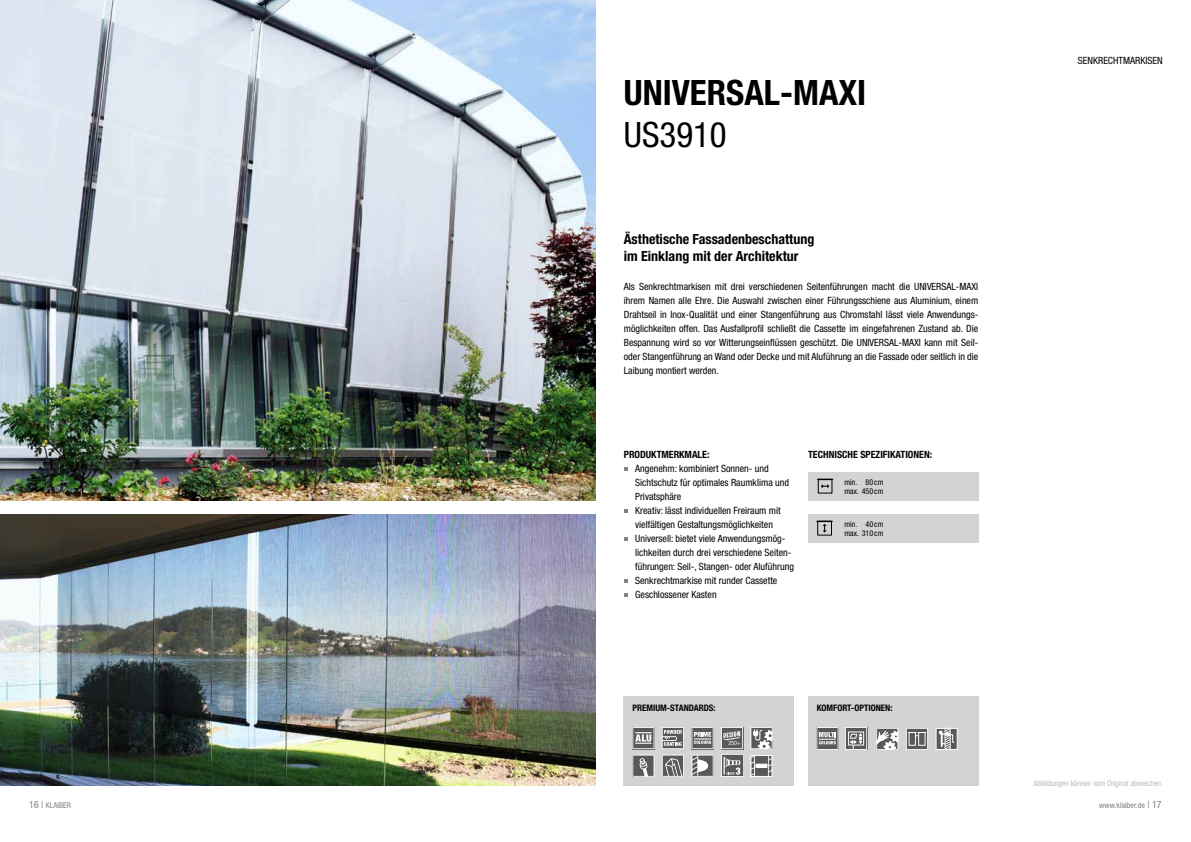
<style>
.page{position:relative;width:1191px;height:842px;background:#fff}
.page>*{position:absolute;margin:0;border:0;box-sizing:border-box;transform-origin:0 0}
.t1{font:700 condensed 35px "Helvetica Neue LT Std";color:#000}
.t2{font:condensed 35px "Helvetica Neue LT Std";color:#000}
.t3{font:700 condensed 14px/16.8px "Helvetica Neue LT Std";color:#000}
.t4{font:condensed 10px/14px "Helvetica Neue LT Std";color:#000;text-align:justify}
.t5{font:700 condensed 10px "Helvetica Neue LT Std";color:#000}
.t6{font:700 condensed 9px "Helvetica Neue LT Std";color:#000}
.t7{font:300 condensed 8px "Helvetica Neue LT Std";color:#a7a9ac}
.t8{font:condensed 8px/9px "Helvetica Neue LT Std";color:#000}
.t9{font:condensed 8px "Helvetica Neue LT Std";color:#808285}
.s1{font-size:10px}
</style>
<div class="page">
<div style="left:624px;top:696px;width:170px;height:89px;background:#d1d3d4"></div>
<div style="left:808px;top:696px;width:170px;height:89px;background:#d1d3d4"></div>
<div style="left:808px;top:472px;width:170px;height:28px;background:#d1d3d4"></div>
<div style="left:808px;top:514px;width:170px;height:28px;background:#d1d3d4"></div>
<svg style="left:624px;top:467px;width:3px;height:4px"></svg>
<svg style="left:624px;top:509px;width:3px;height:4px"></svg>
<svg style="left:624px;top:537px;width:3px;height:4px"></svg>
<svg style="left:624px;top:579px;width:3px;height:4px"></svg>
<svg style="left:624px;top:593px;width:3px;height:4px"></svg>
<svg style="left:750px;top:727px;width:22px;height:22px"></svg>
<svg style="left:632px;top:727px;width:22px;height:22px"></svg>
<svg style="left:662px;top:727px;width:22px;height:22px"></svg>
<svg style="left:721px;top:727px;width:22px;height:22px"></svg>
<svg style="left:691px;top:727px;width:22px;height:22px"></svg>
<svg style="left:816px;top:727px;width:22px;height:23px"></svg>
<svg style="left:845px;top:727px;width:22px;height:23px"></svg>
<svg style="left:817px;top:479px;width:15px;height:9px"></svg>
<svg style="left:817px;top:521px;width:15px;height:12px"></svg>
<svg style="left:721px;top:755px;width:22px;height:22px"></svg>
<svg style="left:876px;top:728px;width:22px;height:22px"></svg>
<svg style="left:632px;top:755px;width:22px;height:22px"></svg>
<svg style="left:691px;top:755px;width:22px;height:22px"></svg>
<svg style="left:662px;top:755px;width:22px;height:22px"></svg>
<svg style="left:906px;top:728px;width:22px;height:22px"></svg>
<img style="left:0;top:0;width:595px;height:500px">
<img style="left:0;top:514px;width:595px;height:271px">
<svg style="left:935px;top:728px;width:23px;height:22px"></svg>
<div style="left:750px;top:755px;width:22px;height:22px;background:#58595b;border:1px solid #fff"></div>
<svg style="left:750px;top:755px;width:5px;height:22px"></svg>
<svg style="left:768px;top:755px;width:4px;height:22px"></svg>
<hr style="left:755px;top:764px;width:12px;height:4px;background:#fff">
<h1 class="t1" style="left:624px;top:71px;width:37px">UNIVERSAL</h1>
<h1 class="t1" style="left:780px;top:71px;width:55px">-MAXI</h1>
<h1 class="t2" style="left:624px;top:114px;width:104px">US3910</h1>
<h2 class="t3" style="left:624px;top:230px;width:192px">ÄSTHETISCHE FASSADENBESCHATTUNG<br>IM EINKLANG MIT DER ARCHITEKTUR</h2>
<p class="t4" style="left:624px;top:279px;width:356px">Als Senkrechtmarkisen mit drei verschiedenen Seitenführungen macht die UN IVERSAL-MAXI ihrem Namen alle Ehre. Die Auswahl zwischen einer Führungsschiene aus Aluminium, einem Drahtseil in Inox-Qualität und einer Stangenführung aus Chromstahl lässt viele Anwendungs&shy;möglichkeiten offen. Das Ausfallprofil schließt die Cassette im eingefahrenen Zustand ab. Die Bespannung wird so vor Witterungseinflüssen geschützt. Die UN IVERSAL-MAXI kann mit Seil&shy;oder Stangenführung an Wand oder Decke und mit Aluführung an die Fassade oder seitlich in die Laibung montiert werden.</p>
<p class="t5" style="left:624px;top:448px;width:12px">PRODUKTMERKMALE</p>
<p class="t5" style="left:707px;top:448px;width:4px">:</p>
<p class="t4" style="left:635px;top:461px;width:135px">Angenehm: kombiniert Sonnen- und</p>
<p class="t4" style="left:635px;top:475px;width:155px">Sichtschutz für optimales Raumklima und</p>
<p class="t4" style="left:635px;top:489px;width:48px">Privatsphäre</p>
<p class="t4" style="left:635px;top:503px;width:147px">Kreativ: lässt individuellen Freiraum mit</p>
<p class="t4" style="left:635px;top:517px;width:139px">vielfältigen Gestaltungsmöglichkeiten</p>
<p class="t4" style="left:627px;top:531px;width:160px">Universell: bietet viele Anwendungsmög-</p>
<p class="t4" style="left:635px;top:545px;width:158px">lichkeiten durch drei verschiedene Seiten-</p>
<p class="t4" style="left:635px;top:559px;width:160px">führungen: Seil-, Stangen- oder Aluführung</p>
<p class="t4" style="left:635px;top:573px;width:144px">Senkrechtmarkise mit runder Cassette</p>
<p class="t4" style="left:635px;top:587px;width:83px">Geschlossener Kasten</p>
<p class="t5" style="left:808px;top:448px;width:11px">TECHNISCHE</p>
<p class="t5" style="left:860px;top:448px;width:11px">SPEZIFIKATIONEN</p>
<p class="t5" style="left:929px;top:448px;width:4px">:</p>
<p class="t8" style="left:844px;top:478px;width:40px">min. 80 cm max. 450 cm</p>
<p class="t8" style="left:844px;top:520px;width:40px">min. 40 cm max. 310 cm</p>
<p class="t6" style="left:632px;top:702px;width:11px">PREMIUM</p>
<p class="t6" style="left:667px;top:702px;width:14px">-STANDARDS</p>
<p class="t6" style="left:713px;top:702px;width:4px">:</p>
<p class="t6" style="left:816px;top:702px;width:11px">KOMFORT</p>
<p class="t6" style="left:851px;top:702px;width:9px">-OPTIONEN</p>
<p class="t6" style="left:890px;top:702px;width:4px">:</p>
<p class="t4" style="left:1078px;top:53px;width:22px">Senkrechtmarkise</p>
<p class="t4" style="left:1157px;top:53px;width:7px">n</p>
<p class="t7" style="left:1033px;top:778px;width:131px">Abbildungen können vom Original abweichen.</p>
<p class="t9" style="left:29px;top:801px;width:43px"><span class="s1">16 |</span> KLAIBER</p>
<p class="t9" style="left:1099px;top:801px;width:64px">www.klaiber.de <span class="s1">| 17</span></p>
</div>
